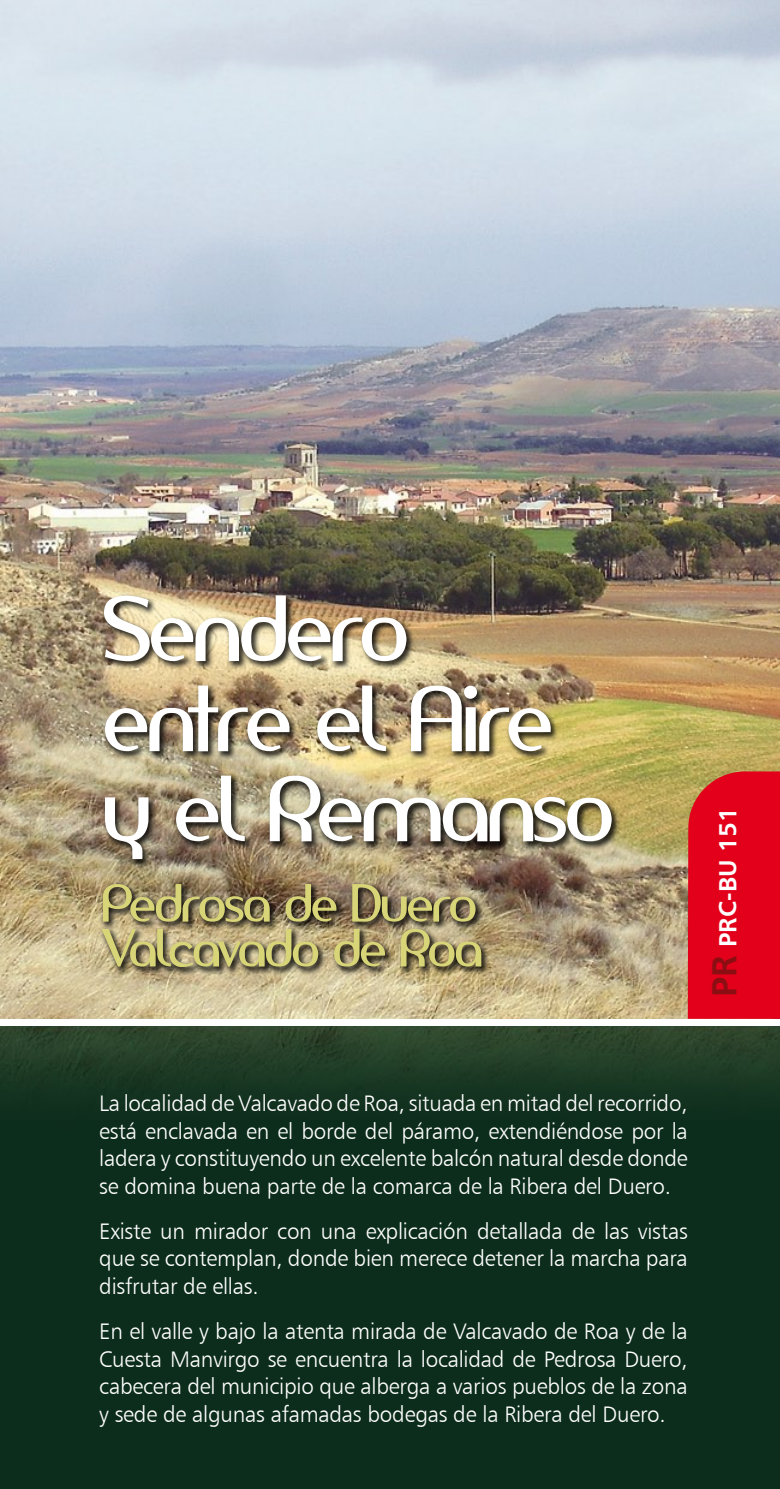
<style>
.page{position:relative;width:780px;height:1489px;background:#fff}
.page>*{position:absolute;margin:0;border:0;box-sizing:border-box;transform-origin:0 0}
.t1{font:87.5px/90px "Amerika Sans";letter-spacing:-.06em;color:#fff}
.t2{font:50px/44.8px "Amerika Sans";letter-spacing:-.06em;color:#d7d577}
.t3{font:25px "Humanist 777 BT Bold B";color:#fff}
.t4{font:22.5px/27.5px "Humanist 777 BT Light B";letter-spacing:-.01em;color:#fff;text-align:justify}
.s1{font-size:35px;color:#8b0e13}
</style>
<div class="page">
<img style="left:0;top:0;width:780px;height:1488px">
<div style="left:698px;top:771px;width:82px;height:247px;background:#e2001a"></div>
<div style="left:97px;top:879px;width:601px;height:148px;background:#000;opacity:.8"></div>
<div style="left:99px;top:592px;width:662px;height:327px;background:#000;opacity:.8"></div>
<div style="left:0;top:1018px;width:780px;height:7px;background:#fff"></div>
<h1 class="t1" style="left:100px;top:584px;width:515px">Sendero entre el Aire y el Remanso</h1>
<h2 class="t2" style="left:100px;top:880px;width:384px">Pedrosa de Duero<br>Valcavado de Roa</h2>
<p class="t3" style="left:712px;top:997px;width:191px;rotate:-90deg"><span class="s1">PR</span> PRC-BU 151</p>
<p class="t4" style="left:99px;top:1089px;width:590px">La localidad de Valcavado de Roa, situada en mitad del recorrido, está enclavada en el borde del páramo, extendiéndose por la ladera y constituyendo un excelente balcón natural desde donde se domina buena parte de la comarca de la Ribera del Duero.</p>
<p class="t4" style="left:99px;top:1216px;width:590px">Existe un mirador con una explicación detallada de las vistas que se contemplan, donde bien merece detener la marcha para disfrutar de ellas.</p>
<p class="t4" style="left:99px;top:1316px;width:590px">En el valle y bajo la atenta mirada de Valcavado de Roa y de la Cuesta Manvirgo se encuentra la localidad de Pedrosa Duero, cabecera del municipio que alberga a varios pueblos de la zona y sede de algunas afamadas bodegas de la Ribera del Duero.</p>
</div>
